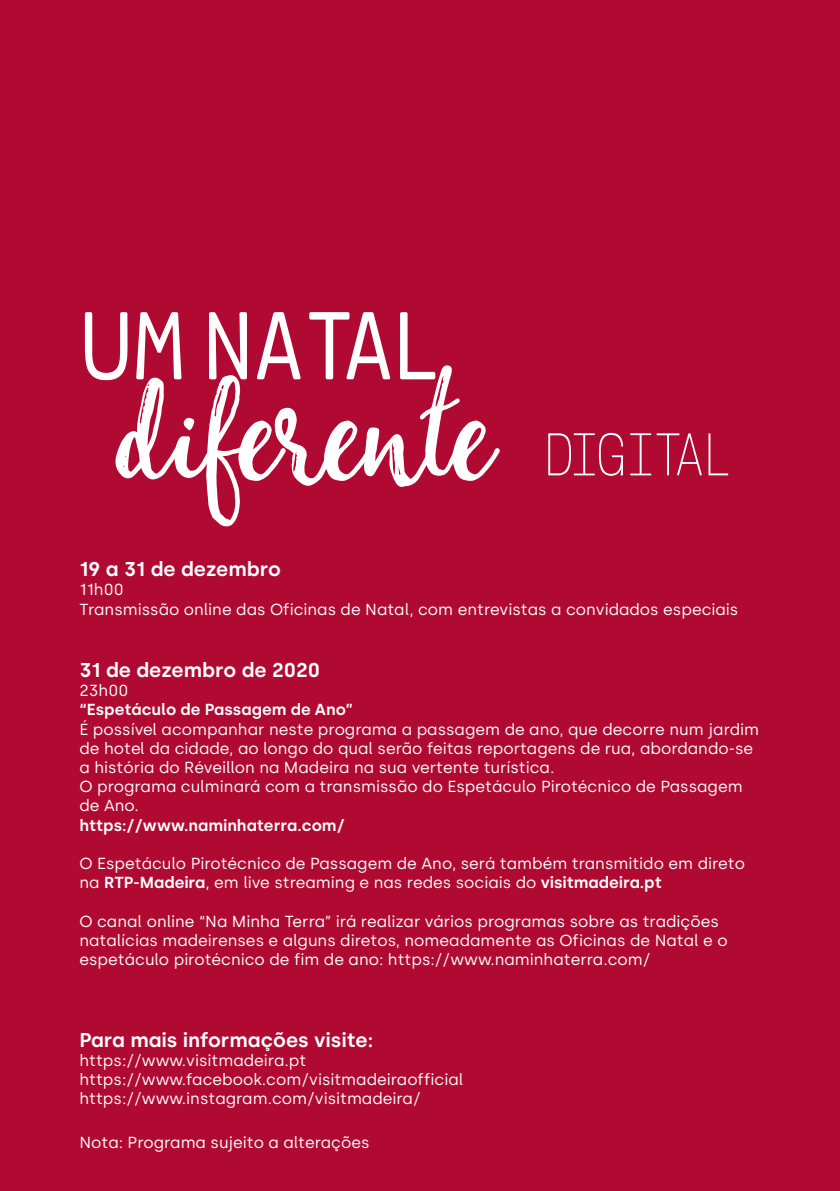
<style>
.page{position:relative;width:840px;height:1191px;background:#fff}
.page>*{position:absolute;margin:0;border:0;box-sizing:border-box;transform-origin:0 0}
.t1{font:144px "Yorkshire Brush Script";color:#fff}
.t2{font:96px "Hatchway Condensed";letter-spacing:-.01em;color:#fff}
.t3{font:100 60px "Hatchway Condensed";letter-spacing:-.02em;color:#fff}
.t4{font:600 20px "Silka";color:#fff}
.t5{font:16px/19.2px "Silka";color:#fff}
.t6{font:600 16px "Silka";color:#fff}
.s1{font-weight:600}
</style>
<div class="page">
<div style="left:0;top:0;width:839px;height:1191px;background:#b10a32"></div>
<h2 class="t2" style="left:79px;top:285px;width:362px">UM NATAL</h2>
<h1 class="t1" style="left:115px;top:341px;width:378px">diferente</h1>
<h3 class="t3" style="left:544px;top:417px;width:188px">DIGITAL</h3>
<p class="t4" style="left:79px;top:557px;width:203px">19 a 31 de dezembro</p>
<p class="t5" style="left:79px;top:580px;width:660px">11h00<br>Transmissão online das Oficinas de Natal, com entrevistas a convidados especiais</p>
<p class="t4" style="left:79px;top:658px;width:242px">31 de dezembro de 2020</p>
<p class="t5" style="left:79px;top:681px;width:50px">23h00</p>
<p class="t6" style="left:79px;top:700px;width:275px">“Espetáculo de Passagem de Ano”</p>
<p class="t5" style="left:79px;top:719px;width:680px">É possível acompanhar neste programa a passagem de ano, que decorre num jardim de hotel da cidade, ao longo do qual serão feitas reportagens de rua, abordando-se a história do Réveillon na Madeira na sua vertente turística.<br>O programa culminará com a transmissão do Espetáculo Pirotécnico de Passagem de Ano.</p>
<p class="t6" style="left:79px;top:815px;width:267px">https://www.naminhaterra.com/</p>
<p class="t5" style="left:79px;top:854px;width:666px">O Espetáculo Pirotécnico de Passagem de Ano, será também transmitido em direto na <span class="s1">RTP-Madeira</span>, em live streaming e nas redes sociais do <span class="s1">visitmadeira.pt</span></p>
<p class="t5" style="left:79px;top:911px;width:649px">O canal online “Na Minha Terra” irá realizar vários programas sobre as tradições natalícias madeirenses e alguns diretos, nomeadamente as Oficinas de Natal e o espetáculo pirotécnico de fim de ano: https://www.naminhaterra.com/</p>
<p class="t4" style="left:79px;top:1027px;width:295px">Para mais informações visite:</p>
<p class="t5" style="left:79px;top:1050px;width:385px">https://www.visitmadeira.pt https://www.facebook.com/visitmadeiraofficial https://www.instagram.com/visitmadeira/</p>
<p class="t5" style="left:79px;top:1133px;width:291px">Nota: Programa sujeito a alterações</p>
</div>
